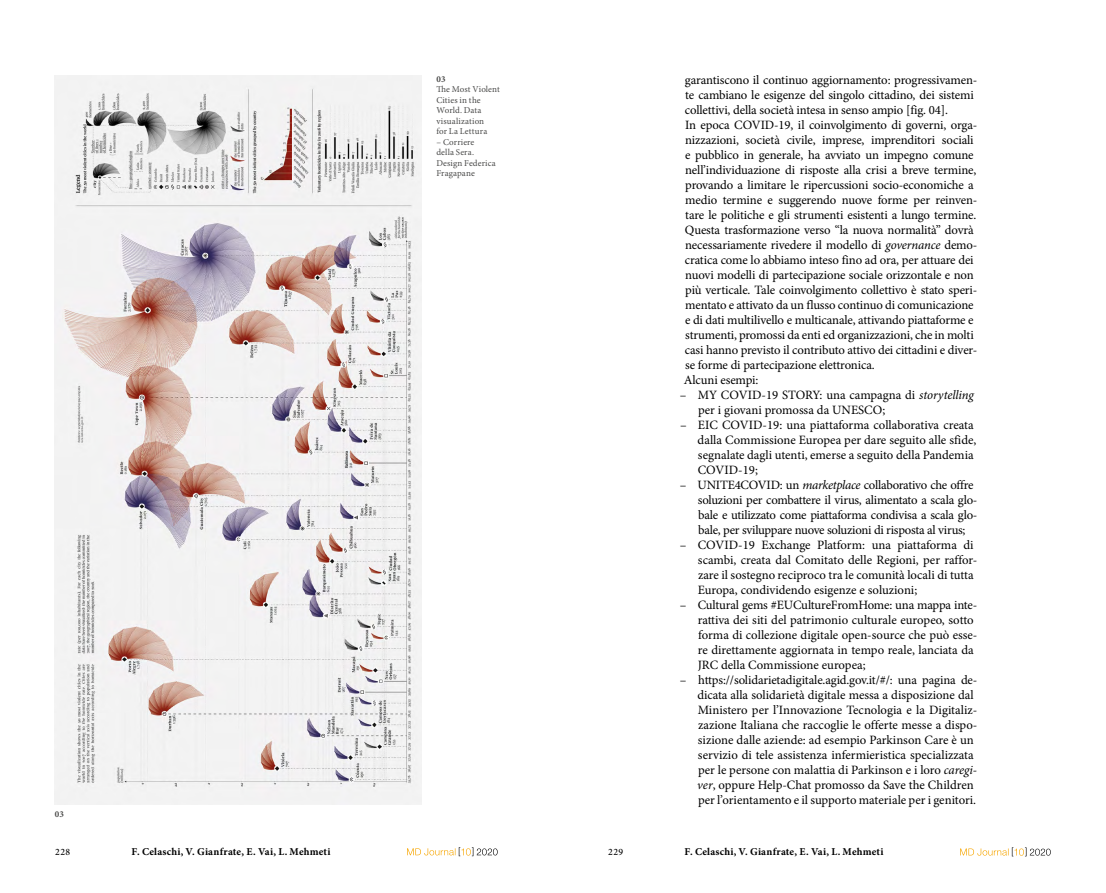
<style>
.page{position:relative;width:1106px;height:893px;background:#fff}
.page>*{position:absolute;margin:0;border:0;box-sizing:border-box;transform-origin:0 0}
.t1{font:12.75px/15px "Minion Pro";letter-spacing:-.01em;color:#000}
.t2{font:700 10.5px "Minion Pro";letter-spacing:.02em;color:#000}
.t3{font:500 9.75px "Minion Pro";letter-spacing:.035em;color:#000}
.t4{font:9px/10.5px "Minion Pro";letter-spacing:.01em;color:#4a4a49}
.t5{font:700 9px "Minion Pro";color:#4a4a49}
.s1{font-style:italic}
</style>
<div class="page">
<svg style="left:407px;top:847px;width:90px;height:9px"></svg>
<svg style="left:960px;top:847px;width:90px;height:9px"></svg>
<img style="left:55px;top:75px;width:366px;height:729px">
<p class="t5" style="left:55px;top:807px;width:11px">03</p>
<p class="t5" style="left:436px;top:72px;width:11px">03</p>
<p class="t4" style="left:436px;top:84px;width:65px">The Most Violent<br>Cities in the<br>World. Data visualization<br>for La Lettura</p>
<p class="t4" style="left:436px;top:136px;width:61px">– Corriere<br>della Sera.<br>Design Federica<br>Fragapane</p>
<p class="t1" style="left:683px;top:73px;width:295px">garantiscono il continuo aggiornamento: progressivamen&shy;te cambiano le esigenze del singolo cittadino, dei sistemi collettivi, della società intesa in senso ampio [fig. 04].<br>In epoca COVID-19, il coinvolgimento di governi, orga&shy;nizzazioni, società civile, imprese, imprenditori sociali e pubblico in generale, ha avviato un impegno comune nell’individuazione di risposte alla crisi a breve termine, provando a limitare le ripercussioni socio-economiche a medio termine e suggerendo nuove forme per reinven&shy;tare le politiche e gli strumenti esistenti a lungo termine.<br>Questa trasformazione verso “la nuova normalità” dovrà necessariamente rivedere il modello di <span class="s1">governance</span> demo&shy;cratica come lo abbiamo inteso fino ad ora, per attuare dei nuovi modelli di partecipazione sociale orizzontale e non più verticale. Tale coinvolgimento collettivo è stato speri&shy;mentato e attivato da un flusso continuo di comunicazione e di dati multilivello e multicanale, attivando piattaforme e strumenti, promossi da enti ed organizzazioni, che in molti casi hanno previsto il contributo attivo dei cittadini e diver&shy;se forme di partecipazione elettronica.<br>Alcuni esempi:</p>
<p class="t1" style="left:698px;top:388px;width:277px;text-indent:-18px">– MY COVID-19 STORY: una campagna di <span class="s1">storytelling </span>per i giovani promossa da UNESCO;</p>
<p class="t1" style="left:697px;top:418px;width:280px;text-indent:-18px">– EIC COVID-19: una piattaforma collaborativa creata dalla Commissione Europea per dare seguito alle sfide, segnalate dagli utenti, emerse a seguito della Pandemia COVID-19;</p>
<p class="t1" style="left:698px;top:478px;width:281px;text-indent:-18px">– UNITE4COVID: un <span class="s1">marketplace</span> collaborativo che offre soluzioni per combattere il virus, alimentato a scala glo&shy;bale e utilizzato come piattaforma condivisa a scala glo&shy;bale, per sviluppare nuove soluzioni di risposta al virus;</p>
<p class="t1" style="left:698px;top:538px;width:281px;text-indent:-18px">– COVID-19 Exchange Platform: una piattaforma di scambi, creata dal Comitato delle Regioni, per raffor&shy;zare il sostegno reciproco tra le comunità locali di tutta Europa, condividendo esigenze e soluzioni;</p>
<p class="t1" style="left:697px;top:598px;width:281px;text-indent:-18px">– Cultural gems #EUCultureFromHome: una mappa inte&shy;rattiva dei siti del patrimonio culturale europeo, sotto forma di collezione digitale open-source che può esse&shy;re direttamente aggiornata in tempo reale, lanciata da JRC della Commissione europea;</p>
<p class="t1" style="left:697px;top:673px;width:282px;text-indent:-17px">– https://solidarietadigitale.agid.gov.it/#/: una pagina de&shy;dicata alla solidarietà digitale messa a disposizione dal Ministero per l’Innovazione Tecnologia e la Digitaliz&shy;zazione Italiana che raccoglie le offerte messe a dispo&shy;sizione dalle aziende: ad esempio Parkinson Care è un servizio di tele assistenza infermieristica specializzata per le persone con malattia di Parkinson e i loro <span class="s1">caregi&shy;ver</span>, oppure Help-Chat promosso da Save the Children per l’orientamento e il supporto materiale per i genitori.</p>
<p class="t3" style="left:55px;top:846px;width:16px">228</p>
<p class="t2" style="left:131px;top:844px;width:200px">F. Celaschi, V. Gianfrate, E. Vai, L. Mehmeti</p>
<p class="t3" style="left:608px;top:845px;width:16px">229</p>
<p class="t2" style="left:684px;top:844px;width:200px">F. Celaschi, V. Gianfrate, E. Vai, L. Mehmeti</p>
</div>
